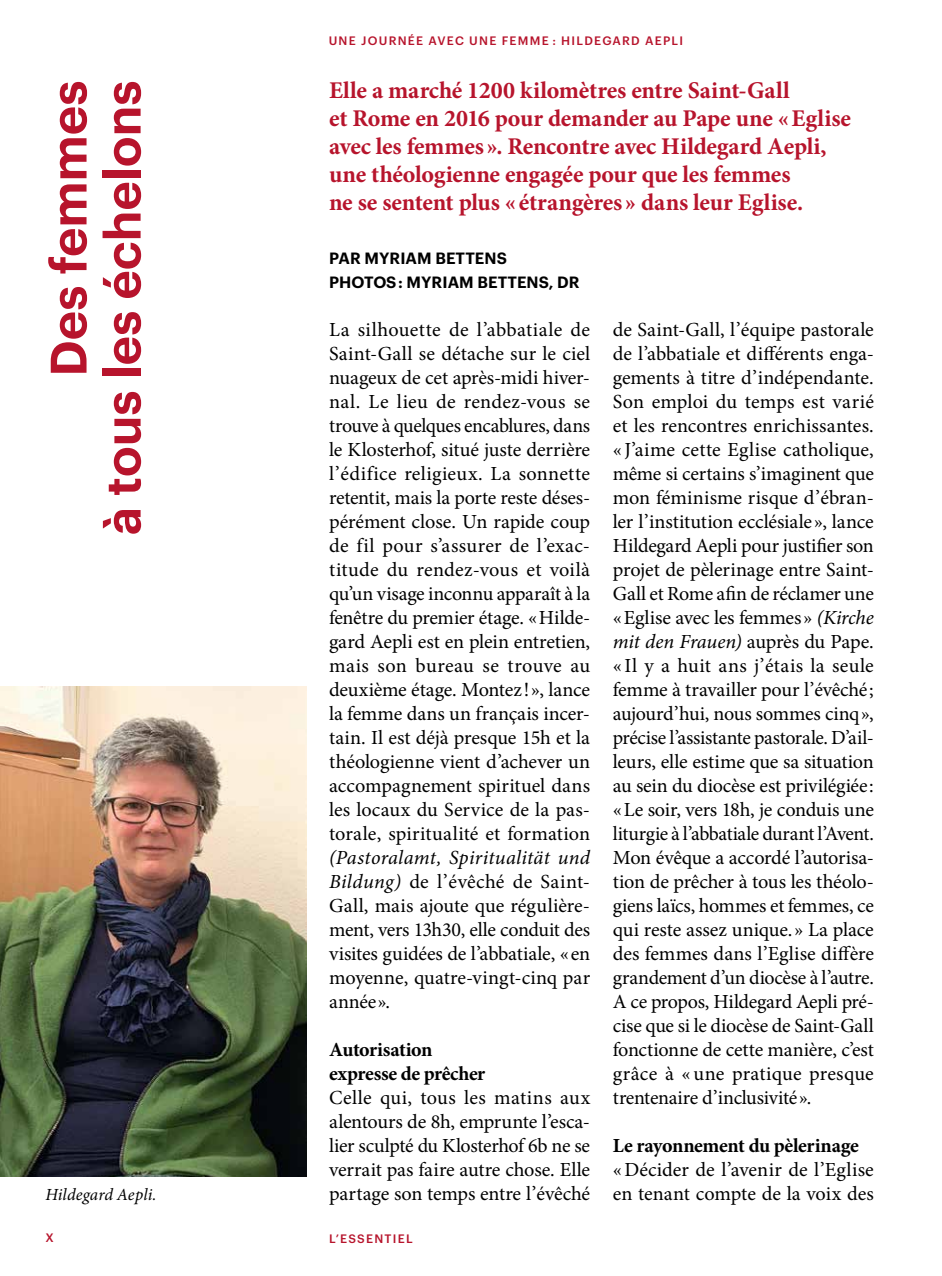
<style>
.page{position:relative;width:942px;height:1276px;background:#fff}
.page>*{position:absolute;margin:0;border:0;box-sizing:border-box;transform-origin:0 0}
.t1{font:600 50px/54px "Graphik";color:#b7142c;text-align:right}
.t2{font:700 24px/28px "Minion Pro";letter-spacing:-.01em;color:#b7142c}
.t3{font:20px/24px "Minion Pro";color:#000;text-align:justify}
.t4{font:700 20px/24px "Minion Pro";letter-spacing:-.02em;color:#000}
.t5{font:italic 17px "Minion Pro";letter-spacing:.005em;color:#000}
.t6{font:600 16px/24px "Graphik";letter-spacing:.005em;color:#000}
.t7{font:500 12px "Graphik";letter-spacing:.105em;color:#b7142c}
.s1{font-style:italic}
</style>
<div class="page">
<img style="left:0;top:686px;width:306px;height:490px">
<p class="t7" style="left:328px;top:32px;width:356px">UNE JOURNÉE AVEC UNE FEMME : HILDEGARD AEPLI</p>
<h1 class="t1" style="left:37px;top:535px;width:456px;rotate:-90deg">Des femmes<br>à tous les échelons</h1>
<p class="t2" style="left:329px;top:76px;width:523px">Elle a marché 1200 kilomètres entre Saint-Gall<br>et Rome en 2016 pour demander au Pape une «Eglise avec les femmes ». Rencontre avec Hildegard Aepli, une théologienne engagée pour que les femmes<br>ne se sentent plus « étrangères » dans leur Eglise.</p>
<p class="t6" style="left:329px;top:245px;width:252px">PAR MYRIAM BETTENS<br>PHOTOS : MYRIAM BETTENS, DR</p>
<p class="t3" style="left:329px;top:318px;width:262px">La silhouette de l’abbatiale de Saint-Gall se détache sur le ciel nuageux de cet après-midi hiver&shy;nal. Le lieu de rendez-vous se trouve à quelques encablures, dans le Klosterhof, situé juste derrière l’édifice religieux. La sonnette retentit, mais la porte reste déses&shy;pérément close. Un rapide coup de fil pour s’assurer de l’exac&shy;titude du rendez-vous et voilà qu’un visage inconnu apparaît à la fenêtre du premier étage. «Hilde&shy;gard Aepli est en plein entretien, mais son bureau se trouve au deuxième étage. Montez!», lance la femme dans un français incer&shy;tain. Il est déjà presque 15h et la théologienne vient d’achever un accompagnement spirituel dans les locaux du Service de la pas&shy;torale, spiritualité et formation</p>
<p class="t3" style="left:329px;top:846px;width:262px"><span class="s1">(Pastoralamt, Spiritualität und Bildung)</span> de l’évêché de Saint-Gall, mais ajoute que régulière&shy;ment, vers 13h30, elle conduit des visites guidées de l’abbatiale, «en moyenne, quatre-vingt-cinq par année».</p>
<p class="t4" style="left:329px;top:1037px;width:158px">Autorisation expresse de prêcher</p>
<p class="t3" style="left:329px;top:1086px;width:262px">Celle qui, tous les matins aux alentours de 8h, emprunte l’esca&shy;lier sculpté du Klosterhof 6b ne se verrait pas faire autre chose. Elle partage son temps entre l’évêché</p>
<p class="t3" style="left:612px;top:318px;width:262px">de Saint-Gall, l’équipe pastorale de l’abbatiale et différents enga&shy;gements à titre d’indépendante.<br>Son emploi du temps est varié et les rencontres enrichissantes. « J’aime cette Eglise catholique, même si certains s’imaginent que mon féminisme risque d’ébran&shy;ler l’institution ecclésiale», lance Hildegard Aepli pour justifier son projet de pèlerinage entre Saint-Gall et Rome afin de réclamer une «Eglise avec les femmes» <span class="s1">(Kirche mit den Frauen)</span> auprès du Pape. « Il y a huit ans j’étais la seule femme à travailler pour l’évêché; aujourd’hui, nous sommes cinq», précise l’assistante pastorale. D’ail&shy;leurs, elle estime que sa situation au sein du diocèse est privilégiée: «Le soir, vers 18h, je conduis une liturgie à l’abbatiale durant l’Avent.<br>Mon évêque a accordé l’autorisa&shy;tion de prêcher à tous les théolo&shy;giens laïcs, hommes et femmes, ce qui reste assez unique.» La place des femmes dans l’Eglise diffère grandement d’un diocèse à l’autre.<br>A ce propos, Hildegard Aepli pré&shy;cise que si le diocèse de Saint-Gall fonctionne de cette manière, c’est grâce à « une pratique presque trentenaire d’inclusivité».</p>
<p class="t4" style="left:612px;top:1133px;width:247px">Le rayonnement du pèlerinage</p>
<p class="t3" style="left:612px;top:1158px;width:262px">«Décider de l’avenir de l’Eglise</p>
<p class="t5" style="left:45px;top:1183px;width:113px">Hildegard Aepli.</p>
<p class="t3" style="left:612px;top:1182px;width:262px">en tenant compte de la voix des</p>
<p class="t7" style="left:45px;top:1228px;width:10px">X</p>
<p class="t7" style="left:329px;top:1229px;width:85px">L’ESSENTIEL</p>
</div>
